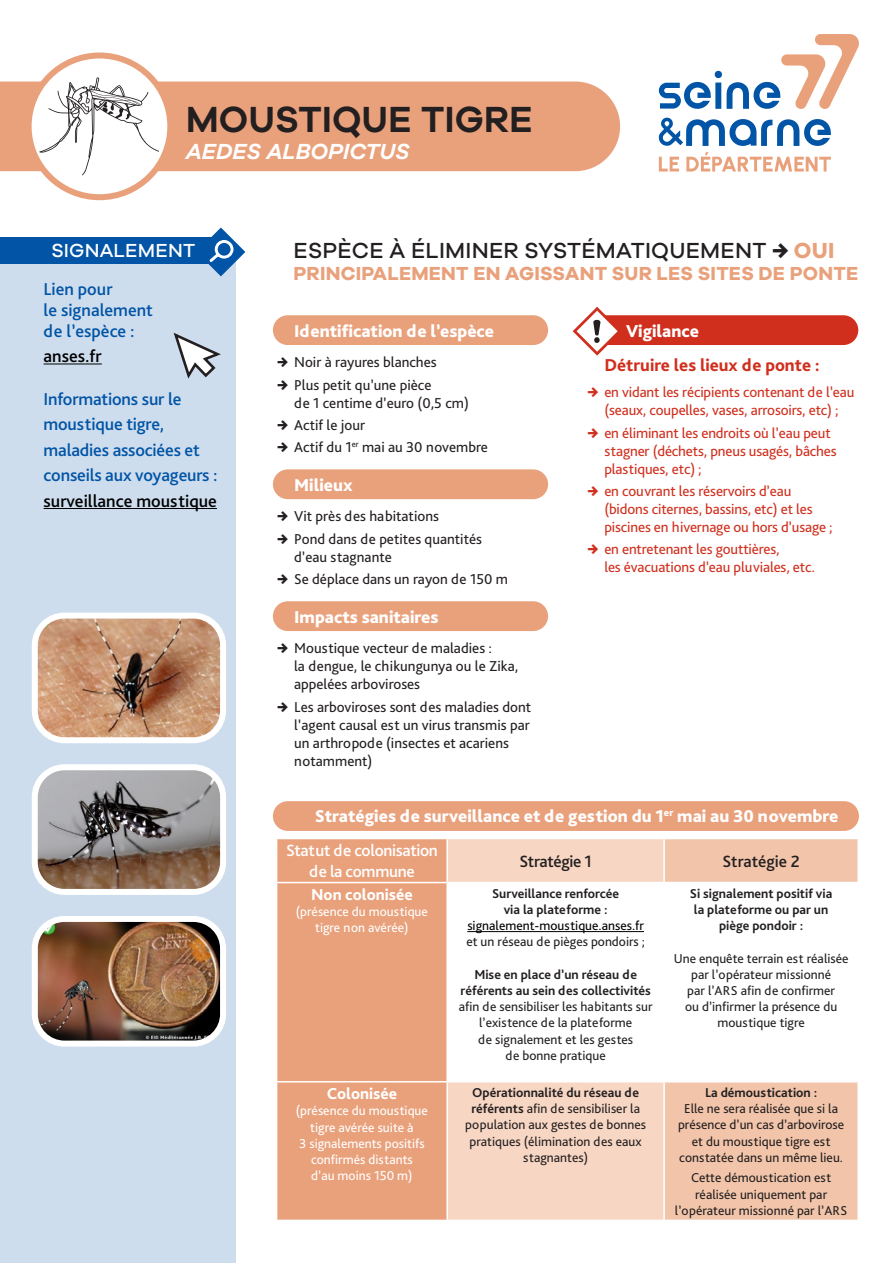
<style>
.page{position:relative;width:893px;height:1263px;background:#fff}
.page>*{position:absolute;margin:0;border:0;box-sizing:border-box;transform-origin:0 0}
.titre_1{font:600 37.5px "Galano Grotesque";color:#231f20}
.titre_2{font:500 22.5px "Galano Grotesque";letter-spacing:.01em;color:#231f20}
.titre_1-2{font:italic 600 22.5px "Galano Grotesque";color:#fff}
.titre_2-2{font:700 19.5px "Galano Grotesque";letter-spacing:.01em;color:#e9a17c}
.signalement{font:500 19.5px "Galano Grotesque";letter-spacing:.01em;color:#fff}
.Sous_titre_signalement{font:500 18px/25.5px "Bliss Pro";letter-spacing:-.01em;color:#0154a6}
.titre_rubrique{font:800 18px "Bliss Pro";color:#fff}
.sous_titre_rubrique{font:800 18px "Bliss Pro";color:#d02f1d}
.titre_vigilance{font:800 18px "Bliss Pro";color:#fff}
.Sous_titre_signalement-2{font:500 18px "Bliss Pro";color:#000}
.sous_titre_tableau{font:500 17.1px/20.5px "Bliss Pro";letter-spacing:-.02em;color:#fff;text-align:center}
.sous_titre_tableau-2{font:500 17.1px "Bliss Pro";letter-spacing:-.015em;color:#231f20}
.texte{font:800 16.5px "Bliss Pro";color:#fff}
.t1{font:15px/18px "Bliss Pro";color:#231f20}
.t2{font:15px/18px "Bliss Pro";letter-spacing:-.01em;color:#d02f1d}
.texte-2{font:13.5px/16.2px "Bliss Pro";color:#231f20;text-align:center}
.texte-3{font:700 13.5px/16.2px "Bliss Pro";color:#231f20;text-align:center}
.texte-4{font:13.5px/16.2px "Bliss Pro";color:#fff;text-align:center}
.s1{color:#000}
.s2{font-weight:700}
.s3{font-weight:700;color:#e9a17c}
.s4{font-family:"Galano Grotesque";font-weight:700}
.s5{font-weight:400;color:#000}
</style>
<div class="page">
<div style="left:0;top:263px;width:236px;height:1000px;background:#cddded"></div>
<div style="left:0;top:82px;width:620px;height:89px;background:#e9a17c"></div>
<div style="left:0;top:237px;width:220px;height:26px;background:#0154a6"></div>
<hr style="left:44px;top:363px;width:58px;height:1px;background:#000">
<hr style="left:44px;top:508px;width:173px;height:1px;background:#000">
<svg style="left:29px;top:55px;width:141px;height:142px"></svg>
<div style="left:26px;top:52px;width:147px;height:148px;border:6px solid #e9a17c;border-radius:50%"></div>
<div style="left:277px;top:839px;width:169px;height:381px;background:#e9a17c"></div>
<svg style="left:448px;top:839px;width:215px;height:381px"></svg>
<svg style="left:665px;top:839px;width:192px;height:381px"></svg>
<hr style="left:276px;top:882px;width:171px;height:1px;background:#fff">
<hr style="left:447px;top:882px;width:217px;height:1px;background:#fff">
<hr style="left:664px;top:882px;width:195px;height:1px;background:#fff">
<hr style="left:276px;top:1081px;width:171px;height:1px;background:#fff">
<hr style="left:447px;top:1081px;width:217px;height:1px;background:#fff">
<hr style="left:664px;top:1081px;width:195px;height:1px;background:#fff">
<hr style="left:467px;top:931px;width:177px;height:1px;background:#000">
<div style="left:273px;top:315px;width:275px;height:30px;background:#e9a17c;border-radius:15px"></div>
<div style="left:273px;top:469px;width:275px;height:30px;background:#e9a17c;border-radius:15px"></div>
<div style="left:273px;top:601px;width:275px;height:30px;background:#e9a17c;border-radius:15px"></div>
<div style="left:583px;top:315px;width:275px;height:30px;background:#d02f1d;border-radius:15px"></div>
<img style="left:37px;top:616px;width:184px;height:124px">
<div style="left:32px;top:613px;width:194px;height:130px;border:6px solid #fff;border-radius:30px"></div>
<img style="left:35px;top:767px;width:188px;height:125px">
<div style="left:32px;top:764px;width:194px;height:131px;border:6px solid #fff;border-radius:30px"></div>
<img style="left:37px;top:919px;width:183px;height:124px">
<div style="left:32px;top:916px;width:194px;height:130px;border:6px solid #fff;border-radius:30px"></div>
<svg style="left:171px;top:330px;width:53px;height:52px"></svg>
<svg style="left:659px;top:157px;width:20px;height:15px"></svg>
<svg style="left:686px;top:152px;width:145px;height:20px"></svg>
<svg style="left:659px;top:34px;width:200px;height:75px"></svg>
<svg style="left:659px;top:118px;width:172px;height:28px"></svg>
<svg style="left:573px;top:307px;width:49px;height:49px"></svg>
<div style="left:273px;top:801px;width:586px;height:30px;background:#e9a17c;border-radius:15px"></div>
<svg style="left:39px;top:77px;width:120px;height:98px"></svg>
<svg style="left:196px;top:227px;width:49px;height:49px"></svg>
<p class="titre_1" style="left:186px;top:96px;width:349px">MOUSTIQUE TIGRE</p>
<p class="titre_1-2" style="left:186px;top:137px;width:225px">AEDES ALBOPICTUS</p>
<p class="signalement" style="left:51px;top:238px;width:145px">SIGNALEMENT</p>
<p class="Sous_titre_signalement" style="left:44px;top:278px;width:111px;line-height:21px">Lien pour<br>le signalement de l’espèce :</p>
<p class="Sous_titre_signalement-2" style="left:44px;top:345px;width:60px">anses.fr</p>
<p class="Sous_titre_signalement" style="left:44px;top:385px;width:176px">Informations sur le moustique tigre, maladies associées et conseils aux voyageurs : <span class="s1">surveillance moustique</span></p>
<p class="titre_2" style="left:293px;top:236px;width:542px">ESPÈCE À ÉLIMINER SYSTÉMATIQUEMENT <span class="s2">→</span> <span class="s3">OUI</span></p>
<p class="titre_2-2" style="left:293px;top:261px;width:566px">PRINCIPALEMENT EN AGISSANT SUR LES SITES DE PONTE</p>
<p class="titre_rubrique" style="left:294px;top:319px;width:202px">Identification de l’espèce</p>
<p class="t1" style="left:277px;top:353px;width:161px"><span class="s4">→</span> Noir à rayures blanches</p>
<p class="t1" style="left:294px;top:375px;width:176px;text-indent:-17px"><span class="s4">→</span> Plus petit qu’une pièce<br>de 1 centime d’euro (0,5 cm)</p>
<p class="t1" style="left:277px;top:415px;width:89px"><span class="s4">→</span> Actif le jour</p>
<p class="t1" style="left:277px;top:438px;width:212px"><span class="s4">→</span> Actif du 1<sup>er</sup> mai au 30 novembre</p>
<p class="titre_rubrique" style="left:294px;top:473px;width:60px">Milieux</p>
<p class="t1" style="left:277px;top:507px;width:163px"><span class="s4">→</span> Vit près des habitations</p>
<p class="t1" style="left:294px;top:529px;width:189px;text-indent:-17px"><span class="s4">→</span> Pond dans de petites quantités d’eau stagnante</p>
<p class="t1" style="left:277px;top:570px;width:232px"><span class="s4">→</span> Se déplace dans un rayon de 150 m</p>
<p class="titre_rubrique" style="left:294px;top:605px;width:146px">Impacts sanitaires</p>
<p class="t1" style="left:294px;top:639px;width:226px;text-indent:-17px"><span class="s4">→</span> Moustique vecteur de maladies :<br>la dengue, le chikungunya ou le Zika, appelées arboviroses</p>
<p class="t1" style="left:294px;top:697px;width:239px;text-indent:-17px"><span class="s4">→</span> Les arboviroses sont des maladies dont l’agent causal est un virus transmis par un arthropode (insectes et acariens notamment)</p>
<p class="titre_vigilance" style="left:626px;top:319px;width:75px">Vigilance</p>
<p class="sous_titre_rubrique" style="left:604px;top:354px;width:217px">Détruire les lieux de ponte :</p>
<p class="t2" style="left:587px;top:383px;width:269px;text-align:center"><span class="s4">→</span> en vidant les récipients contenant de l’eau (seaux, coupelles, vases, arrosoirs, etc) ;</p>
<p class="t2" style="left:604px;top:423px;width:234px;text-indent:-17px"><span class="s4">→</span> en éliminant les endroits où l’eau peut stagner (déchets, pneus usagés, bâches plastiques, etc) ;</p>
<p class="t2" style="left:604px;top:481px;width:230px;text-indent:-17px"><span class="s4">→</span> en couvrant les réservoirs d’eau (bidons citernes, bassins, etc) et les piscines en hivernage ou hors d’usage ;</p>
<p class="t2" style="left:604px;top:540px;width:212px;text-indent:-17px"><span class="s4">→</span> en entretenant les gouttières,<br>les évacuations d’eau pluviales, etc.</p>
<p class="titre_rubrique" style="left:315px;top:805px;width:525px">Stratégies de surveillance et de gestion du 1<sup>er</sup> mai au 30 novembre</p>
<p class="sous_titre_tableau" style="left:286px;top:840px;width:153px">Statut de colonisation de la commune</p>
<p class="sous_titre_tableau-2" style="left:519px;top:850px;width:74px">Stratégie 1</p>
<p class="sous_titre_tableau-2" style="left:722px;top:850px;width:79px">Stratégie 2</p>
<p class="texte" style="left:311px;top:884px;width:103px">Non colonisée</p>
<p class="texte-4" style="left:296px;top:903px;width:134px">(présence du moustique tigre non avérée)</p>
<p class="texte-3" style="left:467px;top:885px;width:178px">Surveillance renforcée<br>via la plateforme : <span class="s5">signalement-moustique.anses.fr</span></p>
<p class="texte-2" style="left:466px;top:933px;width:180px">et un réseau de pièges pondoirs ;</p>
<p class="texte-2" style="left:459px;top:966px;width:195px"><span class="s2">Mise en place d’un réseau de référents au sein des collectivités </span>afin de sensibiliser les habitants sur l’existence de la plateforme<br>de signalement et les gestes<br>de bonne pratique</p>
<p class="texte-3" style="left:690px;top:885px;width:144px">Si signalement positif via la plateforme ou par un piège pondoir :</p>
<p class="texte-2" style="left:674px;top:950px;width:176px">Une enquête terrain est réalisée par l’opérateur missionné<br>par l’ARS afin de confirmer<br>ou d’infirmer la présence du moustique tigre</p>
<p class="texte" style="left:327px;top:1083px;width:72px">Colonisée</p>
<p class="texte-4" style="left:296px;top:1102px;width:134px">(présence du moustique tigre avérée suite à<br>3 signalements positifs confirmés distants<br>d’au moins 150 m)</p>
<p class="texte-2" style="left:465px;top:1084px;width:182px"><span class="s2">Opérationnalité du réseau de référents</span> afin de sensibiliser la population aux gestes de bonnes pratiques (élimination des eaux stagnantes)</p>
<p class="texte-3" style="left:705px;top:1084px;width:114px">La démoustication :</p>
<p class="texte-2" style="left:678px;top:1100px;width:168px">Elle ne sera réalisée que si la présence d’un cas d’arbovirose et du moustique tigre est constatée dans un même lieu.</p>
<p class="texte-2" style="left:675px;top:1169px;width:174px">Cette démoustication est réalisée uniquement par l’opérateur missionné par l’ARS</p>
</div>
